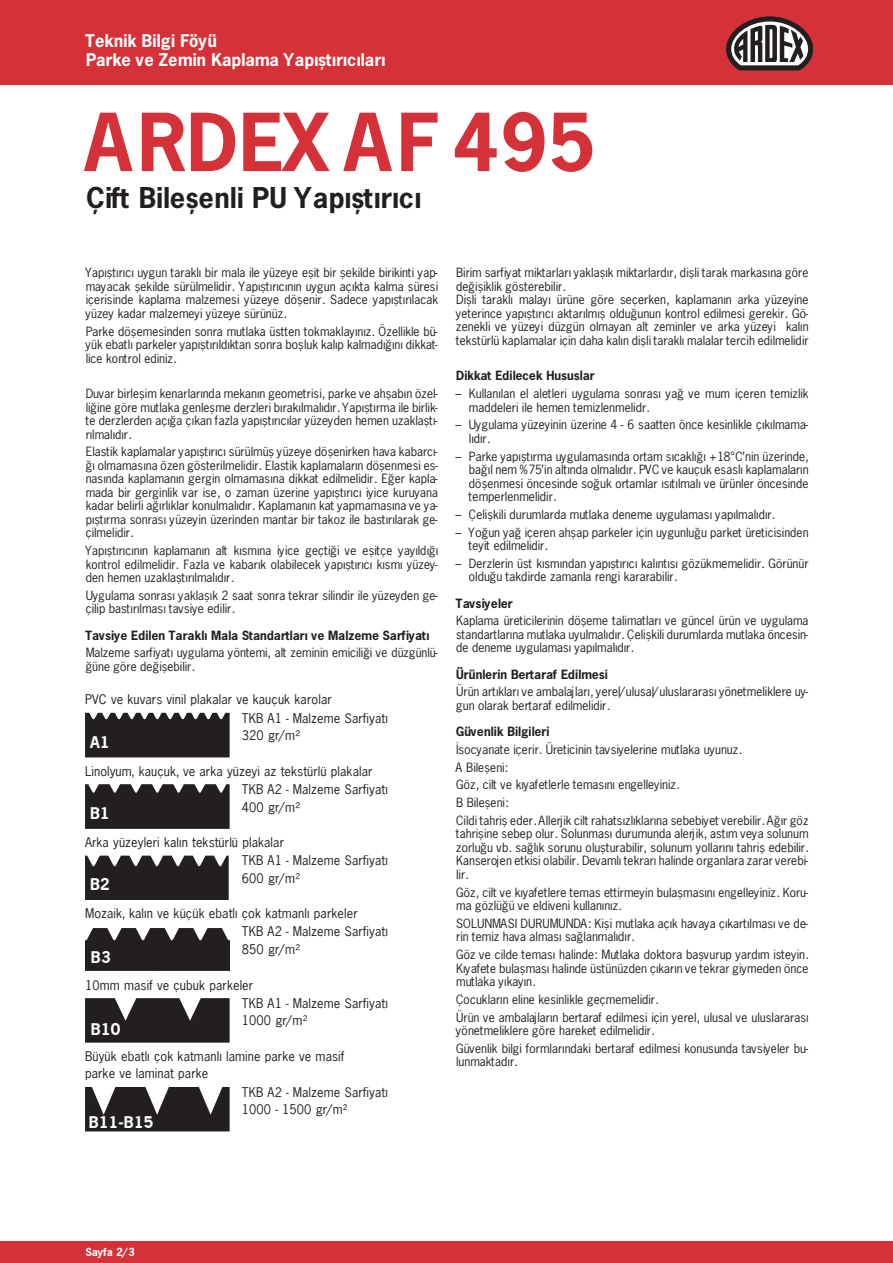
<style>
.page{position:relative;width:893px;height:1263px;background:#fff}
.page>*{position:absolute;margin:0;border:0;box-sizing:border-box;transform-origin:0 0}
.Titel{font:700 75px "News Gothic Std";letter-spacing:.015em;color:#d43238}
.Untertitel{font:700 27px "News Gothic Std";letter-spacing:.005em;color:#231f20}
.t1{font:700 18px "News Gothic";color:#fff}
.t2{font:700 16.5px/19.5px "News Gothic Std";color:#fff}
.t3{font:14.7px/17.5px "News Gothic Normal";color:#231f20}
.Subheads{font:12px/13.5px "News Gothic Std";color:#231f20}
.Subheads-2{font:700 12px "News Gothic Std";color:#231f20}
.t4{font:700 10.5px "News Gothic Std";color:#fff}
</style>
<div class="page">
<div style="left:0;top:0;width:893px;height:85px;background:#d43238"></div>
<div style="left:0;top:1242px;width:893px;height:21px;background:#d43238"></div>
<svg style="left:85px;top:713px;width:145px;height:44px;background:#2f2b2c"></svg>
<svg style="left:85px;top:784px;width:145px;height:45px;background:#312d2e"></svg>
<svg style="left:85px;top:856px;width:144px;height:44px;background:#343031"></svg>
<svg style="left:85px;top:928px;width:145px;height:43px;background:#353132"></svg>
<svg style="left:85px;top:998px;width:145px;height:45px;background:#363233"></svg>
<svg style="left:85px;top:1087px;width:145px;height:44px;background:#454142"></svg>
<svg style="left:726px;top:17px;width:87px;height:53px"></svg>
<h3 class="t2" style="left:85px;top:31px;width:301px">Teknik Bilgi Föyü<br>Parke ve Zemin Kaplama Yapıştırıcıları</h3>
<p class="Titel" style="left:85px;top:93px;width:509px">ARDEX AF 495</p>
<p class="Untertitel" style="left:85px;top:180px;width:336px">Çift Bileşenli PU Yapıştırıcı</p>
<p class="Subheads" style="left:85px;top:266px;width:354px;text-align:justify">Yapıştırıcı uygun taraklı bir mala ile yüzeye eşit bir şekilde birikinti yap&shy;mayacak şekilde sürülmelidir. Yapıştırıcının uygun açıkta kalma süresi içerisinde kaplama malzemesi yüzeye döşenir. Sadece yapıştırılacak yüzey kadar malzemeyi yüzeye sürünüz.</p>
<p class="Subheads" style="left:85px;top:324px;width:354px;text-align:justify">Parke döşemesinden sonra mutlaka üstten tokmaklayınız. Özellikle bü&shy;yük ebatlı parkeler yapıştırıldıktan sonra boşluk kalıp kalmadığını dikkat&shy;lice kontrol ediniz.</p>
<p class="Subheads" style="left:85px;top:387px;width:354px;text-align:justify">Duvar birleşim kenarlarında mekanın geometrisi, parke ve ahşabın özel&shy;liğine göre mutlaka genleşme derzleri bırakılmalıdır. Yapıştırma ile birlik&shy;te derzlerden açığa çıkan fazla yapıştırıcılar yüzeyden hemen uzaklaştı&shy;rılmalıdır.</p>
<p class="Subheads" style="left:85px;top:445px;width:354px;text-align:justify">Elastik kaplamalar yapıştırıcı sürülmüş yüzeye döşenirken hava kabarcı&shy;ğı olmamasına özen gösterilmelidir. Elastik kaplamaların döşenmesi es&shy;nasında kaplamanın gergin olmamasına dikkat edilmelidir. Eğer kapla&shy;mada bir gerginlik var ise, o zaman üzerine yapıştırıcı iyice kuruyana kadar belirli ağırlıklar konulmalıdır. Kaplamanın kat yapmamasına ve ya&shy;pıştırma sonrası yüzeyin üzerinden mantar bir takoz ile bastırılarak ge&shy;çilmelidir.</p>
<p class="Subheads" style="left:85px;top:544px;width:354px;text-align:justify">Yapıştırıcının kaplamanın alt kısmına iyice geçtiği ve eşitçe yayıldığı kontrol edilmelidir. Fazla ve kabarık olabilecek yapıştırıcı kısmı yüzey&shy;den hemen uzaklaştırılmalıdır.</p>
<p class="Subheads" style="left:85px;top:588px;width:354px">Uygulama sonrası yaklaşık 2 saat sonra tekrar silindir ile yüzeyden ge&shy;çilip bastırılması tavsiye edilir.</p>
<p class="Subheads-2" style="left:85px;top:627px;width:345px">Tavsiye Edilen Taraklı Mala Standartları ve Malzeme Sarfiyatı</p>
<p class="Subheads" style="left:85px;top:646px;width:354px">Malzeme sarfiyatı uygulama yöntemi, alt zeminin emiciliği ve düzgünlü&shy;ğüne göre değişebilir.</p>
<p class="t3" style="left:85px;top:691px;width:248px">PVC ve kuvars vinil plakalar ve kauçuk karolar</p>
<p class="t1" style="left:90px;top:731px;width:21px">A1</p>
<p class="t3" style="left:242px;top:709px;width:147px">TKB A1 - Malzeme Sarfiyatı</p>
<p class="t3" style="left:242px;top:726px;width:60px">320 gr/m²</p>
<p class="t3" style="left:85px;top:762px;width:289px">Linolyum, kauçuk, ve arka yüzeyi az tekstürlü plakalar</p>
<p class="t1" style="left:90px;top:802px;width:21px">B1</p>
<p class="t3" style="left:242px;top:780px;width:147px">TKB A2 - Malzeme Sarfiyatı</p>
<p class="t3" style="left:242px;top:798px;width:60px">400 gr/m²</p>
<p class="t3" style="left:85px;top:833px;width:201px">Arka yüzeyleri kalın tekstürlü plakalar</p>
<p class="t1" style="left:90px;top:874px;width:21px">B2</p>
<p class="t3" style="left:242px;top:852px;width:147px">TKB A1 - Malzeme Sarfiyatı</p>
<p class="t3" style="left:242px;top:869px;width:60px">600 gr/m²</p>
<p class="t3" style="left:85px;top:904px;width:274px">Mozaik, kalın ve küçük ebatlı çok katmanlı parkeler</p>
<p class="t1" style="left:91px;top:947px;width:21px">B3</p>
<p class="t3" style="left:242px;top:923px;width:147px">TKB A2 - Malzeme Sarfiyatı</p>
<p class="t3" style="left:242px;top:940px;width:60px">850 gr/m²</p>
<p class="t3" style="left:85px;top:976px;width:170px">10mm masif ve çubuk parkeler</p>
<p class="t1" style="left:91px;top:1018px;width:31px">B10</p>
<p class="t3" style="left:242px;top:994px;width:147px">TKB A1 - Malzeme Sarfiyatı</p>
<p class="t3" style="left:242px;top:1012px;width:67px">1000 gr/m²</p>
<p class="t3" style="left:85px;top:1047px;width:261px">Büyük ebatlı çok katmanlı lamine parke ve masif parke ve laminat parke</p>
<p class="t1" style="left:89px;top:1111px;width:66px">B11-B15</p>
<p class="t3" style="left:242px;top:1083px;width:147px">TKB A2 - Malzeme Sarfiyatı</p>
<p class="t3" style="left:242px;top:1100px;width:107px">1000 - 1500 gr/m²</p>
<p class="Subheads" style="left:455px;top:266px;width:354px">Birim sarfiyat miktarları yaklaşık miktarlardır, dişli tarak markasına göre değişiklik gösterebilir.</p>
<p class="Subheads" style="left:455px;top:293px;width:354px;text-align:justify">Dişli taraklı malayı ürüne göre seçerken, kaplamanın arka yüzeyine yeterince yapıştırıcı aktarılmış olduğunun kontrol edilmesi gerekir. Gö&shy;zenekli ve yüzeyi düzgün olmayan alt zeminler ve arka yüzeyi kalın tekstürlü kaplamalar için daha kalın dişli taraklı malalar tercih edilmelidir</p>
<p class="Subheads-2" style="left:455px;top:368px;width:140px">Dikkat Edilecek Hususlar</p>
<p class="Subheads" style="left:468px;top:387px;width:341px;text-indent:-13px">– Kullanılan el aletleri uygulama sonrası yağ ve mum içeren temizlik maddeleri ile hemen temizlenmelidr.</p>
<p class="Subheads" style="left:468px;top:418px;width:341px;text-indent:-13px">– Uygulama yüzeyinin üzerine 4 - 6 saatten önce kesinlikle çıkılmama&shy;lıdır.</p>
<p class="Subheads" style="left:468px;top:449px;width:341px;text-align:justify;text-indent:-13px">– Parke yapıştırma uygulamasında ortam sıcaklığı +18°C’nin üzerinde, bağıl nem %75’in altında olmalıdır. PVC ve kauçuk esaslı kaplamaların döşenmesi öncesinde soğuk ortamlar ısıtılmalı ve ürünler öncesinde temperlenmelidir.</p>
<p class="Subheads" style="left:455px;top:507px;width:320px">– Çelişkili durumlarda mutlaka deneme uygulaması yapılmalıdır.</p>
<p class="Subheads" style="left:468px;top:525px;width:341px;text-indent:-13px">– Yoğun yağ içeren ahşap parkeler için uygunluğu parket üreticisinden teyit edilmelidir.</p>
<p class="Subheads" style="left:468px;top:556px;width:341px;text-indent:-13px">– Derzlerin üst kısmından yapıştırıcı kalıntısı gözükmemelidir. Görünür olduğu takdirde zamanla rengi kararabilir.</p>
<p class="Subheads-2" style="left:455px;top:595px;width:58px">Tavsiyeler</p>
<p class="Subheads" style="left:455px;top:614px;width:354px;text-align:justify">Kaplama üreticilerinin döşeme talimatları ve güncel ürün ve uygulama standartlarına mutlaka uyulmalıdır. Çelişkili durumlarda mutlaka öncesin&shy;de deneme uygulaması yapılmalıdır.</p>
<p class="Subheads-2" style="left:455px;top:666px;width:153px">Ürünlerin Bertaraf Edilmesi</p>
<p class="Subheads" style="left:455px;top:685px;width:354px">Ürün artıkları ve ambalajları, yerel/ulusal/uluslararası yönetmeliklere uy&shy;gun olarak bertaraf edilmelidir.</p>
<p class="Subheads-2" style="left:455px;top:724px;width:95px">Güvenlik Bilgileri</p>
<p class="Subheads" style="left:455px;top:742px;width:287px">İsocyanate içerir. Üreticinin tavsiyelerine mutlaka uyunuz.</p>
<p class="Subheads" style="left:455px;top:760px;width:53px">A Bileşeni:</p>
<p class="Subheads" style="left:455px;top:778px;width:225px">Göz, cilt ve kıyafetlerle temasını engelleyiniz.</p>
<p class="Subheads" style="left:455px;top:796px;width:54px">B Bileşeni:</p>
<p class="Subheads" style="left:455px;top:813px;width:354px;text-align:justify">Cildi tahriş eder. Allerjik cilt rahatsızlıklarına sebebiyet verebilir. Ağır göz tahrişine sebep olur. Solunması durumunda alerjik, astım veya solunum zorluğu vb. sağlık sorunu oluşturabilir, solunum yollarını tahriş edebilir.<br>Kanserojen etkisi olabilir. Devamlı tekrarı halinde organlara zarar verebi&shy;lir.</p>
<p class="Subheads" style="left:455px;top:885px;width:354px">Göz, cilt ve kıyafetlere temas ettirmeyin bulaşmasını engelleyiniz. Koru&shy;ma gözlüğü ve eldiveni kullanınız.</p>
<p class="Subheads" style="left:455px;top:916px;width:354px">SOLUNMASI DURUMUNDA: Kişi mutlaka açık havaya çıkartılması ve de&shy;rin temiz hava alması sağlanmalıdır.</p>
<p class="Subheads" style="left:455px;top:948px;width:354px;text-align:justify">Göz ve cilde teması halinde: Mutlaka doktora başvurup yardım isteyin.<br>Kıyafete bulaşması halinde üstünüzden çıkarın ve tekrar giymeden önce mutlaka yıkayın.</p>
<p class="Subheads" style="left:455px;top:992px;width:204px">Çocukların eline kesinlikle geçmemelidir.</p>
<p class="Subheads" style="left:455px;top:1010px;width:354px">Ürün ve ambalajların bertaraf edilmesi için yerel, ulusal ve uluslararası yönetmeliklere göre hareket edilmelidir.</p>
<p class="Subheads" style="left:455px;top:1041px;width:354px">Güvenlik bilgi formlarındaki bertaraf edilmesi konusunda tavsiyeler bu&shy;lunmaktadır.</p>
<p class="t4" style="left:85px;top:1245px;width:51px">Sayfa 2/3</p>
</div>
